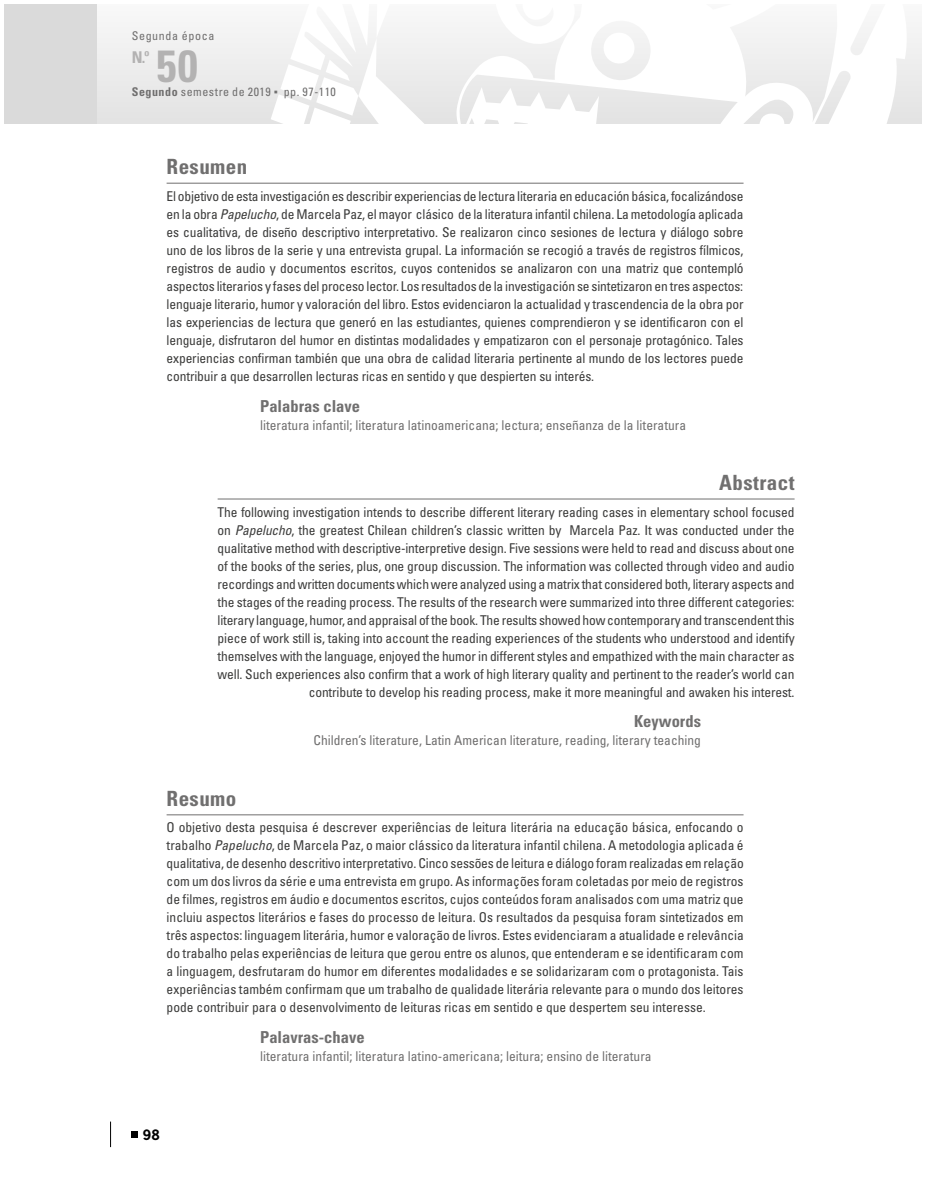
<style>
.page{position:relative;width:927px;height:1200px;background:#fff}
.page>*{position:absolute;margin:0;border:0;box-sizing:border-box;transform-origin:0 0}
.t1{font:700 condensed 45px "Univers LT Std";color:#b3b2b2}
.t2{font:700 condensed 21px "Univers LT Std";letter-spacing:.02em;color:#706f6f}
.t3{font:700 condensed 16.5px "Univers LT Std";color:#706f6f}
.t4{font:700 condensed 16.2px "Univers LT Std";color:#b3b2b2}
.t5{font:condensed 13.5px/18px "Univers LT Std";letter-spacing:-.01em;color:#3c3c3b;text-align:justify}
.t6{font:condensed 13.5px "Univers LT Std";color:#706f6f}
.t7{font:700 13.5px "News Gothic Std";color:#000}
.t8{font:condensed 12px "Univers LT Std";letter-spacing:.045em;color:#706f6f}
.s1{font-weight:700}
.s2{font-family:"Arial";font-stretch:normal}
.s3{font-style:italic}
</style>
<div class="page">
<div style="left:98px;top:4px;width:824px;height:119px;background:#eee"></div>
<svg style="left:271px;top:65px;width:19px;height:58px"></svg>
<svg style="left:290px;top:4px;width:622px;height:119px;fill:#f8f8f8"></svg>
<svg style="left:132px;top:1132px;width:6px;height:6px"></svg>
<svg style="left:110px;top:1121px;width:1px;height:26px"></svg>
<div style="left:4px;top:4px;width:93px;height:119px;background:#dadada"></div>
<hr style="left:167px;top:183px;width:576px;height:1px;background:#706f6f">
<hr style="left:218px;top:499px;width:576px;height:1px;background:#706f6f">
<hr style="left:167px;top:814px;width:576px;height:1px;background:#706f6f">
<p class="t8" style="left:132px;top:28px;width:84px">Segunda época</p>
<p class="t4" style="left:132px;top:47px;width:19px">N.º</p>
<h1 class="t1" style="left:156px;top:38px;width:43px">50</h1>
<p class="t8" style="left:132px;top:84px;width:206px"><span class="s1">Segundo</span> semestre de 2019 <span class="s2">▪</span> pp. 97-110</p>
<h2 class="t2" style="left:167px;top:154px;width:82px">Resumen</h2>
<p class="t5" style="left:167px;top:187px;width:578px">El objetivo de esta investigación es describir experiencias de lectura literaria en educación básica, focalizándose en la obra <span class="s3">Papelucho</span>, de Marcela Paz, el mayor clásico de la literatura infantil chilena. La metodología aplicada es cualitativa, de diseño descriptivo interpretativo. Se realizaron cinco sesiones de lectura y diálogo sobre uno de los libros de la serie y una entrevista grupal. La información se recogió a través de registros fílmicos, registros de audio y documentos escritos, cuyos contenidos se analizaron con una matriz que contempló aspectos literarios y fases del proceso lector. Los resultados de la investigación se sintetizaron en tres aspectos: lenguaje literario, humor y valoración del libro. Estos evidenciaron la actualidad y trascendencia de la obra por las experiencias de lectura que generó en las estudiantes, quienes comprendieron y se identificaron con el lenguaje, disfrutaron del humor en distintas modalidades y empatizaron con el personaje protagónico. Tales experiencias confirman también que una obra de calidad literaria pertinente al mundo de los lectores puede contribuir a que desarrollen lecturas ricas en sentido y que despierten su interés.</p>
<p class="t3" style="left:260px;top:396px;width:101px">Palabras clave</p>
<p class="t6" style="left:260px;top:416px;width:427px">literatura infantil; literatura latinoamericana; lectura; enseñanza de la literatura</p>
<h2 class="t2" style="left:719px;top:470px;width:77px">Abstract</h2>
<p class="t5" style="left:218px;top:503px;width:578px;text-align:right">The following investigation intends to describe different literary reading cases in elementary school focused on <span class="s3">Papelucho</span>, the greatest Chilean children’s classic written by Marcela Paz. It was conducted under the qualitative method with descriptive-interpretive design. Five sessions were held to read and discuss about one of the books of the series, plus, one group discussion. The information was collected through video and audio recordings and written documents which were analyzed using a matrix that considered both, literary aspects and the stages of the reading process. The results of the research were summarized into three different categories: literary language, humor, and appraisal of the book. The results showed how contemporary and transcendent this piece of work still is, taking into account the reading experiences of the students who understood and identify themselves with the language, enjoyed the humor in different styles and empathized with the main character as well. Such experiences also confirm that a work of high literary quality and pertinent to the reader’s world can contribute to develop his reading process, make it more meaningful and awaken his interest.</p>
<p class="t3" style="left:634px;top:711px;width:68px">Keywords</p>
<p class="t6" style="left:314px;top:732px;width:389px">Children’s literature, Latin American literature, reading, literary teaching</p>
<h2 class="t2" style="left:167px;top:785px;width:71px">Resumo</h2>
<p class="t5" style="left:167px;top:818px;width:579px">O objetivo desta pesquisa é descrever experiências de leitura literária na educação básica, enfocando o trabalho <span class="s3">Papelucho</span>, de Marcela Paz, o maior clássico da literatura infantil chilena. A metodologia aplicada é qualitativa, de desenho descritivo interpretativo. Cinco sessões de leitura e diálogo foram realizadas em relação com um dos livros da série e uma entrevista em grupo. As informações foram coletadas por meio de registros de filmes, registros em áudio e documentos escritos, cujos conteúdos foram analisados com uma matriz que incluiu aspectos literários e fases do processo de leitura. Os resultados da pesquisa foram sintetizados em três aspectos: linguagem literária, humor e valoração de livros. Estes evidenciaram a atualidade e relevância do trabalho pelas experiências de leitura que gerou entre os alunos, que entenderam e se identificaram com a linguagem, desfrutaram do humor em diferentes modalidades e se solidarizaram com o protagonista. Tais experiências também confirmam que um trabalho de qualidade literária relevante para o mundo dos leitores pode contribuir para o desenvolvimento de leituras ricas em sentido e que despertem seu interesse.</p>
<p class="t3" style="left:260px;top:1027px;width:106px">Palavras-chave</p>
<p class="t6" style="left:260px;top:1048px;width:393px">literatura infantil; literatura latino-americana; leitura; ensino de literatura</p>
<p class="t7" style="left:143px;top:1125px;width:18px">98</p>
</div>
